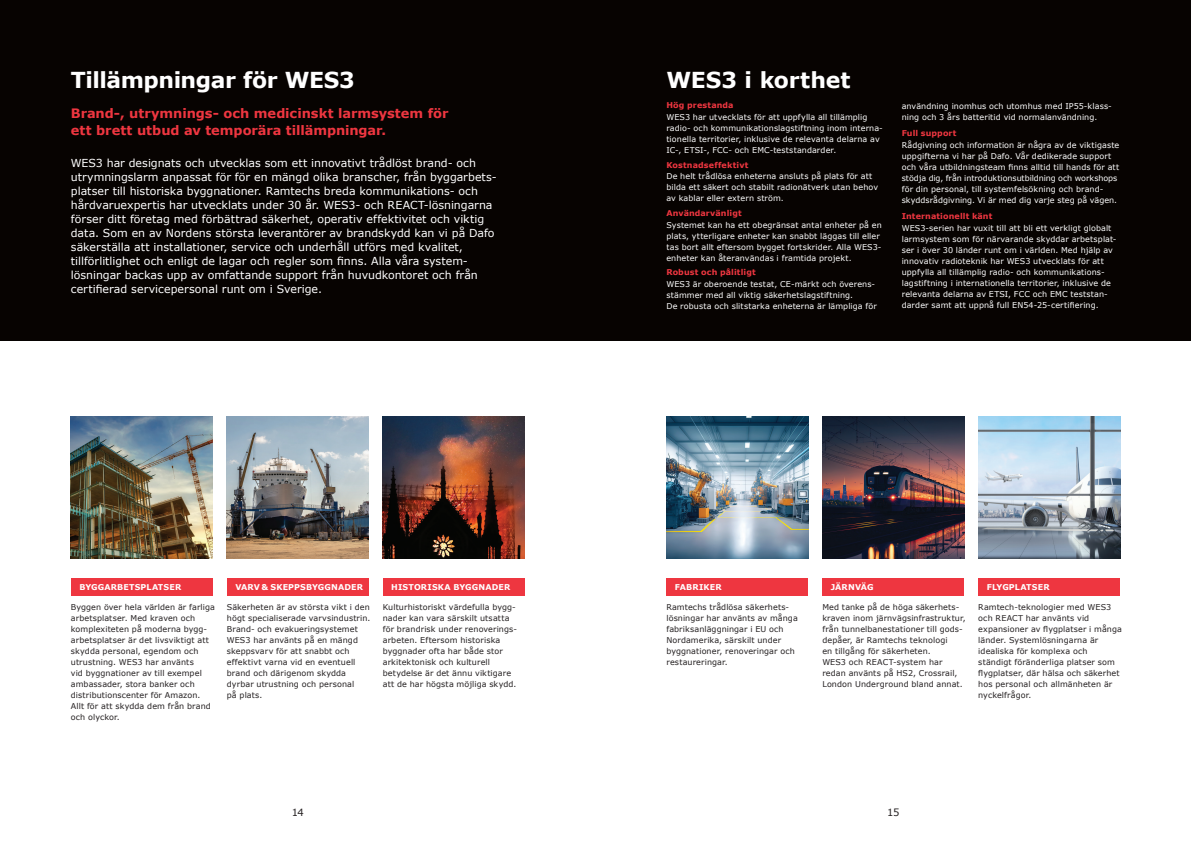
<style>
.page{position:relative;width:1191px;height:842px;background:#fff}
.page>*{position:absolute;margin:0;border:0;box-sizing:border-box;transform-origin:0 0}
.t1{font:700 22px "Verdana";letter-spacing:-.015em;color:#fff}
.t2{font:700 13px/17px "Verdana";letter-spacing:-.005em;color:#ee3640}
.t3{font:11px/14px "Verdana";color:#fff}
.t4{font:10px "Verdana";color:#231f20}
.t5{font:8px/11px "Verdana";letter-spacing:.01em;color:#231f20}
.t6{font:8px/11px "Verdana";letter-spacing:.01em;color:#fff}
.t7{font:700 8px "Verdana";letter-spacing:.015em;color:#ee3640}
.t8{font:700 8px "Verdana";letter-spacing:.015em;color:#fff}
</style>
<div class="page">
<div style="left:0;top:0;width:1191px;height:340px;background:#070301"></div>
<img style="left:71px;top:417px;width:142px;height:141px">
<img style="left:227px;top:417px;width:142px;height:141px">
<img style="left:383px;top:417px;width:141px;height:141px">
<div style="left:71px;top:578px;width:142px;height:17px;background:#ee3640"></div>
<div style="left:227px;top:578px;width:142px;height:17px;background:#ee3640"></div>
<div style="left:383px;top:578px;width:141px;height:17px;background:#ee3640"></div>
<img style="left:666px;top:417px;width:142px;height:141px">
<img style="left:822px;top:417px;width:142px;height:141px">
<img style="left:978px;top:417px;width:142px;height:141px">
<div style="left:666px;top:578px;width:142px;height:17px;background:#ee3640"></div>
<div style="left:822px;top:578px;width:142px;height:17px;background:#ee3640"></div>
<div style="left:978px;top:578px;width:142px;height:17px;background:#ee3640"></div>
<h1 class="t1" style="left:71px;top:65px;width:285px">Tillämpningar för WES3</h1>
<h2 class="t2" style="left:71px;top:105px;width:379px">Brand-, utrymnings- och medicinskt larmsystem för ett brett utbud av temporära tillämpningar.</h2>
<p class="t3" style="left:71px;top:156px;width:427px">WES3 har designats och utvecklas som ett innovativt trådlöst brand- och utrymningslarm anpassat för för en mängd olika branscher, från byggarbets&shy;platser till historiska byggnationer. Ramtechs breda kommunikations- och hårdvaruexpertis har utvecklats under 30 år. WES3- och REACT-lösningarna förser ditt företag med förbättrad säkerhet, operativ effektivitet och viktig data. Som en av Nordens största leverantörer av brandskydd kan vi på Dafo säkerställa att installationer, service och underhåll utförs med kvalitet, tillförlitlighet och enligt de lagar och regler som finns. Alla våra system&shy;lösningar backas upp av omfattande support från huvudkontoret och från certifierad servicepersonal runt om i Sverige.</p>
<p class="t8" style="left:79px;top:581px;width:103px">BYGGARBETSPLATSER</p>
<p class="t5" style="left:71px;top:602px;width:146px">Byggen över hela världen är farliga arbetsplatser. Med kraven och komplexiteten på moderna bygg&shy;arbetsplatser är det livsviktigt att skydda personal, egendom och utrustning. WES3 har använts<br>vid byggnationer av till exempel ambassader, stora banker och distributionscenter för Amazon.<br>Allt för att skydda dem från brand och olyckor.</p>
<p class="t8" style="left:235px;top:581px;width:129px">VARV &amp; SKEPPSBYGGNADER</p>
<p class="t5" style="left:227px;top:602px;width:145px">Säkerheten är av största vikt i den högt specialiserade varvsindustrin.<br>Brand- och evakueringsystemet<br>WES3 har använts på en mängd skeppsvarv för att snabbt och effektivt varna vid en eventuell brand och därigenom skydda dyrbar utrustning och personal<br>på plats.</p>
<p class="t8" style="left:391px;top:581px;width:120px">HISTORISKA BYGGNADER</p>
<p class="t5" style="left:383px;top:602px;width:136px">Kulturhistoriskt värdefulla bygg&shy;nader kan vara särskilt utsatta för brandrisk under renoverings&shy;arbeten. Eftersom historiska byggnader ofta har både stor arkitektonisk och kulturell betydelse är det ännu viktigare att de har högsta möjliga skydd.</p>
<h1 class="t1" style="left:666px;top:65px;width:186px">WES3 i korthet</h1>
<p class="t7" style="left:666px;top:100px;width:69px">Hög prestanda</p>
<p class="t6" style="left:666px;top:112px;width:218px">WES3 har utvecklats för att uppfylla all tillämplig radio- och kommunikationslagstiftning inom interna&shy;tionella territorier, inklusive de relevanta delarna av IC-, ETSI-, FCC- och EMC-teststandarder.</p>
<p class="t7" style="left:666px;top:159px;width:84px">Kostnadseffektivt</p>
<p class="t6" style="left:666px;top:171px;width:213px">De helt trådlösa enheterna ansluts på plats för att bilda ett säkert och stabilt radionätverk utan behov av kablar eller extern ström.</p>
<p class="t7" style="left:666px;top:208px;width:77px">Användarvänligt</p>
<p class="t6" style="left:666px;top:219px;width:217px">Systemet kan ha ett obegränsat antal enheter på en plats, ytterligare enheter kan snabbt läggas till eller tas bort allt eftersom bygget fortskrider. Alla WES3- enheter kan återanvändas i framtida projekt.</p>
<p class="t7" style="left:666px;top:267px;width:91px">Robust och pålitligt</p>
<p class="t6" style="left:666px;top:279px;width:212px">WES3 är oberoende testat, CE-märkt och överens&shy;stämmer med all viktig säkerhetslagstiftning.<br>De robusta och slitstarka enheterna är lämpliga för</p>
<p class="t6" style="left:901px;top:101px;width:212px">användning inomhus och utomhus med IP55-klass&shy;ning och 3 års batteritid vid normalanvändning.</p>
<p class="t7" style="left:901px;top:128px;width:56px">Full support</p>
<p class="t6" style="left:901px;top:139px;width:219px">Rådgivning och information är några av de viktigaste uppgifterna vi har på Dafo. Vår dedikerade support och våra utbildningsteam finns alltid till hands för att stödja dig, från introduktionsutbildning och workshops för din personal, till systemfelsökning och brand&shy;skyddsrådgivning. Vi är med dig varje steg på vägen.</p>
<p class="t7" style="left:901px;top:211px;width:92px">Internationellt känt</p>
<p class="t6" style="left:901px;top:223px;width:216px">WES3-serien har vuxit till att bli ett verkligt globalt larmsystem som för närvarande skyddar arbetsplat&shy;ser i över 30 länder runt om i världen. Med hjälp av innovativ radioteknik har WES3 utvecklats för att uppfylla all tillämplig radio- och kommunikations&shy;lagstiftning i internationella territorier, inklusive de relevanta delarna av ETSI, FCC och EMC teststan&shy;darder samt att uppnå full EN54-25-certifiering.</p>
<p class="t8" style="left:675px;top:581px;width:48px">FABRIKER</p>
<p class="t8" style="left:831px;top:581px;width:44px">JÄRNVÄG</p>
<p class="t8" style="left:986px;top:581px;width:64px">FLYGPLATSER</p>
<p class="t5" style="left:666px;top:602px;width:133px">Ramtechs trådlösa säkerhets&shy;lösningar har använts av många fabriksanläggningar i EU och<br>Nordamerika, särskilt under byggnationer, renoveringar och restaureringar.</p>
<p class="t5" style="left:822px;top:602px;width:145px">Med tanke på de höga säkerhets&shy;kraven inom järnvägsinfrastruktur, från tunnelbanestationer till gods&shy;depåer, är Ramtechs teknologi<br>en tillgång för säkerheten.<br>WES3 och REACT-system har redan använts på HS2, Crossrail,<br>London Underground bland annat.</p>
<p class="t5" style="left:978px;top:602px;width:145px">Ramtech-teknologier med WES3 och REACT har använts vid expansioner av flygplatser i många länder. Systemlösningarna är idealiska för komplexa och ständigt föränderliga platser som flygplatser, där hälsa och säkerhet hos personal och allmänheten är nyckelfrågor.</p>
<p class="t4" style="left:292px;top:806px;width:14px">14</p>
<p class="t4" style="left:887px;top:806px;width:14px">15</p>
</div>
